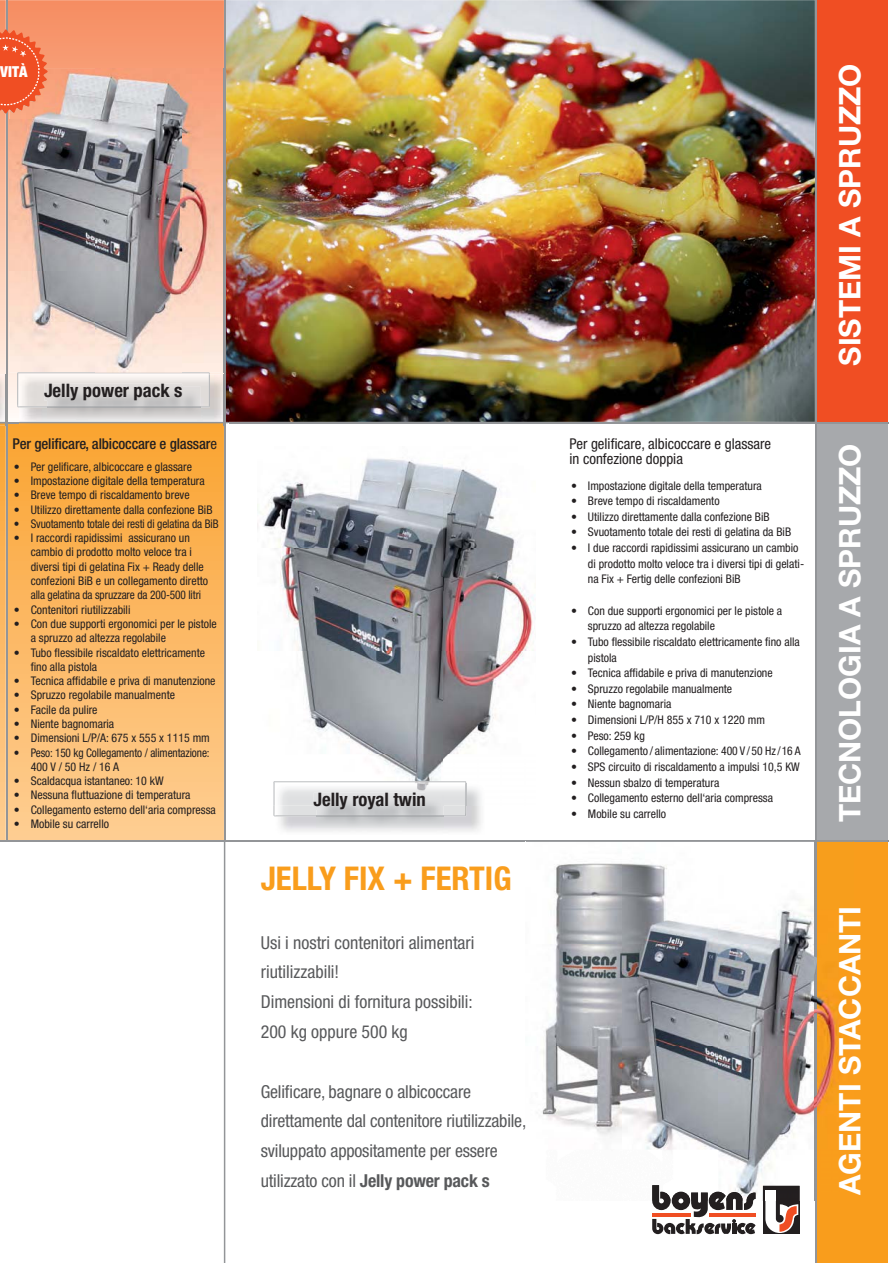
<style>
.page{position:relative;width:893px;height:1263px;background:#fff}
.page>*{position:absolute;margin:0;border:0;box-sizing:border-box;transform-origin:0 0}
.t1{font:700 condensed 32.7px "Helvetica Neue LT";color:#f99d1c}
.t2{font:700 29.85px "Helvetica Neue LT";color:#fff}
.t3{font:700 condensed 18.6px "Helvetica Neue LT";color:#231f20}
.t4{font:condensed 17.85px/29.8px "Helvetica Neue LT";letter-spacing:-.01em;color:#58595b}
.t5{font:900 condensed 15.15px "Helvetica Neue";color:#fff}
.t6{font:condensed 14.85px/14.9px "Helvetica Neue LT";color:#231f20}
.t7{font:500 condensed 14.85px "Helvetica Neue LT";letter-spacing:-.01em;color:#231f20}
.t8{font:condensed 11.85px/14.2px "Helvetica Neue LT";color:#231f20}
.t9{font:condensed 11.85px/14.2px "Helvetica Neue LT";color:#231f20;scale:.95 1}
.s1{font-weight:400}
.s2{font-weight:700}
</style>
<div class="page">
<svg style="left:0;top:423px;width:224px;height:417px;background:#fbb863"></svg>
<div style="left:816px;top:0;width:72px;height:422px;background:#f04e23"></div>
<div style="left:816px;top:422px;width:72px;height:418px;background:#a7a9ac"></div>
<div style="left:815px;top:840px;width:73px;height:423px;background:#f99d1c"></div>
<svg style="left:0;top:0;width:224px;height:413px;background:#f79e78"></svg>
<img style="left:225px;top:0;width:590px;height:422px">
<hr style="left:0;top:840px;width:888px;height:2px;background:#939598">
<hr style="left:0;top:422px;width:888px;height:1px;background:#939598">
<hr style="left:815px;top:0;width:1px;height:1263px;background:#939598">
<div style="left:763px;top:1186px;width:36px;height:48px;background:#231f20"></div>
<hr style="left:224px;top:840px;width:1px;height:423px;background:#939598">
<hr style="left:224px;top:0;width:1px;height:841px;background:#939598">
<hr style="left:6px;top:0;width:1px;height:841px;background:#939598">
<img style="left:526px;top:841px;width:328px;height:360px">
<svg style="left:652px;top:1185px;width:103px;height:50px"></svg>
<img style="left:763px;top:1186px;width:36px;height:15px">
<svg style="left:765px;top:1190px;width:33px;height:43px"></svg>
<img style="left:0;top:375px;width:8px;height:47px">
<svg style="left:0;top:423px;width:8px;height:3px"></svg>
<img style="left:6px;top:375px;width:1px;height:51px">
<img style="left:20px;top:375px;width:204px;height:51px">
<img style="left:225px;top:375px;width:3px;height:47px">
<img style="left:20px;top:422px;width:204px;height:1px">
<img style="left:47px;top:407px;width:153px;height:11px">
<img style="left:18px;top:372px;width:191px;height:34px">
<img style="left:20px;top:375px;width:190px;height:32px">
<img style="left:47px;top:406px;width:153px;height:1px">
<img style="left:9px;top:69px;width:218px;height:303px">
<img style="left:224px;top:69px;width:1px;height:303px">
<img style="left:258px;top:458px;width:278px;height:323px">
<img style="left:273px;top:781px;width:193px;height:24px">
<svg style="left:273px;top:805px;width:3px;height:12px"></svg>
<img style="left:276px;top:805px;width:190px;height:11px">
<svg style="left:465px;top:782px;width:2px;height:23px"></svg>
<img style="left:317px;top:815px;width:126px;height:1px">
<svg style="left:0;top:29px;width:48px;height:85px;background:#f26940"></svg>
<p class="t5" style="left:0;top:66px;width:29px">VITÀ</p>
<h3 class="t3" style="left:44px;top:384px;width:140px">Jelly power pack s</h3>
<p class="t7" style="left:12px;top:438px;width:206px">Per gelificare, albicoccare e glassar<span class="s1">e</span></p>
<p class="t8" style="left:14px;top:460px;width:180px">• Per gelificare, albicoccare e glassare</p>
<p class="t8" style="left:14px;top:475px;width:192px">• Impostazione digitale della temperatura</p>
<p class="t8" style="left:14px;top:489px;width:177px">• Breve tempo di riscaldamento breve</p>
<p class="t8" style="left:14px;top:503px;width:200px">• Utilizzo direttamente dalla confezione BiB</p>
<p class="t9" style="left:14px;top:517px;width:217px">• Svuotamento totale dei resti di gelatina da BiB</p>
<p class="t8" style="left:31px;top:532px;width:179px;text-indent:-17px">• I raccordi rapidissimi assicurano un cambio di prodotto molto veloce tra i diversi tipi di gelatina Fix + Ready delle confezioni BiB e un collegamento diretto alla gelatina da spruzzare da 200-500 litri</p>
<p class="t8" style="left:14px;top:603px;width:118px">• Contenitori riutilizzabili</p>
<p class="t8" style="left:31px;top:618px;width:188px;text-indent:-17px">• Con due supporti ergonomici per le pistole a spruzzo ad altezza regolabile</p>
<p class="t8" style="left:31px;top:646px;width:176px;text-indent:-17px">• Tubo flessibile riscaldato elettricamente fino alla pistola</p>
<p class="t8" style="left:14px;top:675px;width:203px">• Tecnica affidabile e priva di manutenzione</p>
<p class="t8" style="left:14px;top:689px;width:163px">• Spruzzo regolabile manualmente</p>
<p class="t8" style="left:14px;top:703px;width:85px">• Facile da pulire</p>
<p class="t8" style="left:14px;top:718px;width:102px">• Niente bagnomaria</p>
<p class="t8" style="left:14px;top:732px;width:197px">• Dimensioni L/P/A: 675 x 555 x 1115 mm</p>
<p class="t9" style="left:31px;top:746px;width:190px;text-indent:-17px">• Peso: 150 kg Collegamento / alimentazione:<br>400 V / 50 Hz / 16 A</p>
<p class="t8" style="left:14px;top:775px;width:151px">• Scaldacqua istantaneo: 10 kW</p>
<p class="t8" style="left:14px;top:789px;width:178px">• Nessuna fluttuazione di temperatura</p>
<p class="t8" style="left:14px;top:803px;width:203px">• Collegamento esterno dell‘aria compressa</p>
<p class="t8" style="left:14px;top:818px;width:97px">• Mobile su carrello</p>
<h3 class="t3" style="left:313px;top:793px;width:114px">Jelly royal twin</h3>
<h1 class="t1" style="left:261px;top:867px;width:252px">JELLY FIX + FERTIG</h1>
<h3 class="t4" style="left:261px;top:929px;width:215px">Usi i nostri contenitori alimentari riutilizzabili!<br>Dimensioni di fornitura possibili:<br>200 kg oppure 500 kg</h3>
<h3 class="t4" style="left:261px;top:1078px;width:267px">Gelificare, bagnare o albicoccare direttamente dal contenitore riutilizzabile, sviluppato appositamente per essere utilizzato con il <span class="s2">Jelly power pack s</span></h3>
<p class="t6" style="left:569px;top:437px;width:203px">Per gelificare, albicoccare e glassare in confezione doppia</p>
<p class="t8" style="left:571px;top:479px;width:192px">• Impostazione digitale della temperatura</p>
<p class="t8" style="left:571px;top:495px;width:150px">• Breve tempo di riscaldamento</p>
<p class="t8" style="left:571px;top:510px;width:200px">• Utilizzo direttamente dalla confezione BiB</p>
<p class="t8" style="left:571px;top:526px;width:222px">• Svuotamento totale dei resti di gelatina da BiB</p>
<p class="t8" style="left:588px;top:541px;width:218px;line-height:15.6px;text-indent:-17px">• I due raccordi rapidissimi assicurano un cambio di prodotto molto veloce tra i diversi tipi di gelati&shy;na Fix + Fertig delle confezioni BiB</p>
<p class="t8" style="left:588px;top:604px;width:196px;line-height:15.6px;text-indent:-17px">• Con due supporti ergonomici per le pistole a spruzzo ad altezza regolabile</p>
<p class="t8" style="left:588px;top:635px;width:213px;line-height:15.6px;text-indent:-17px">• Tubo flessibile riscaldato elettricamente fino alla pistola</p>
<p class="t8" style="left:571px;top:667px;width:203px">• Tecnica affidabile e priva di manutenzione</p>
<p class="t8" style="left:571px;top:682px;width:163px">• Spruzzo regolabile manualmente</p>
<p class="t8" style="left:571px;top:698px;width:102px">• Niente bagnomaria</p>
<p class="t8" style="left:571px;top:714px;width:196px">• Dimensioni L/P/H 855 x 710 x 1220 mm</p>
<p class="t8" style="left:571px;top:729px;width:75px">• Peso: 259 kg</p>
<p class="t8" style="left:571px;top:745px;width:231px">• Collegamento / alimentazione: 400 V / 50 Hz / 16 A</p>
<p class="t8" style="left:571px;top:761px;width:230px">• SPS circuito di riscaldamento a impulsi 10,5 KW</p>
<p class="t8" style="left:571px;top:776px;width:150px">• Nessun sbalzo di temperatura</p>
<p class="t8" style="left:571px;top:792px;width:203px">• Collegamento esterno dell‘aria compressa</p>
<p class="t8" style="left:571px;top:808px;width:97px">• Mobile su carrello</p>
<h2 class="t2" style="left:839px;top:366px;width:304px;rotate:-90deg">SISTEMI A SPRUZZO</h2>
<h2 class="t2" style="left:839px;top:822px;width:381px;rotate:-90deg">TECNOLOGIA A SPRUZZO</h2>
<h2 class="t2" style="left:839px;top:1195px;width:291px;rotate:-90deg">AGENTI STACCANTI</h2>
</div>
